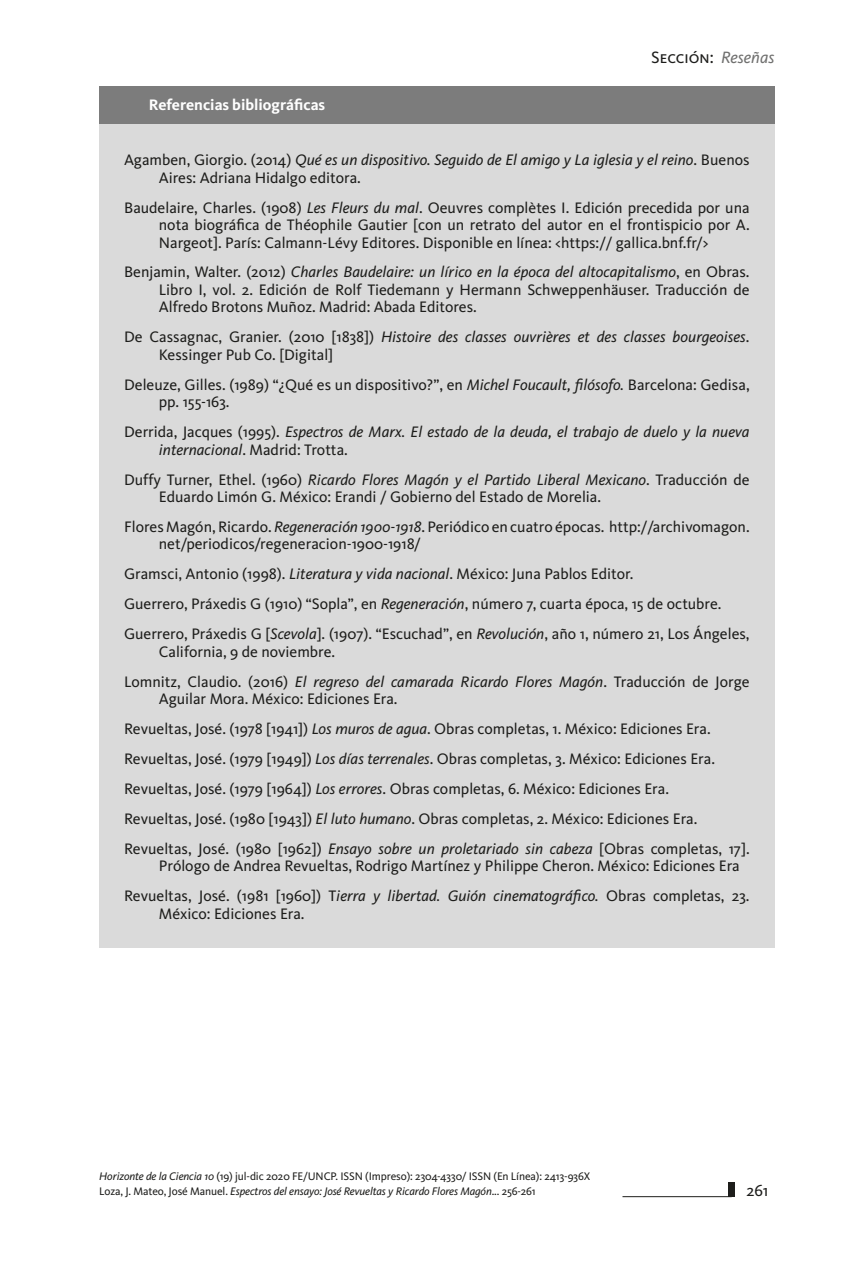
<style>
.page{position:relative;width:844px;height:1265px;background:#fff}
.page>*{position:absolute;margin:0;border:0;box-sizing:border-box;transform-origin:0 0}
.t1{font:16.97px "Kievit Book SC";color:#1d1d1b}
.t2{font:16.62px "Kievit";color:#1d1d1b}
.t3{font:15.75px/17.5px "Kievit";color:#1d1d1b}
.t4{font:italic 15.75px/17.5px "Kievit";color:#1d1d1b}
.t5{font:700 15.75px "Kievit";color:#fff}
.t6{font:11.38px/14.9px "Kievit";letter-spacing:-.01em;color:#1d1d1b}
.s1{font-family:"Kievit";font-style:italic;color:#70706f}
.s2{font-style:italic}
.s3{font-style:normal}
</style>
<div class="page">
<hr style="left:622px;top:1196px;width:109px;height:1px;background:#1d1d1b">
<div style="left:728px;top:1182px;width:6px;height:15px;background:#1d1d1b"></div>
<div style="left:99px;top:123px;width:675px;height:825px;background:#dadada"></div>
<div style="left:99px;top:86px;width:675px;height:37px;background:#7c7c7c"></div>
<p class="t5" style="left:149px;top:96px;width:178px">Referencias bibliográficas</p>
<p class="t1" style="left:651px;top:48px;width:125px">Sección: <span class="s1">Reseñas</span></p>
<p class="t3" style="left:159px;top:151px;width:592px;text-indent:-35px">Agamben, Giorgio. (2014) <span class="s2">Qué es un dispositivo. Seguido de El amigo y La iglesia y el reino</span>. Buenos<br>Aires: Adriana Hidalgo editora.</p>
<p class="t3" style="left:159px;top:199px;width:592px;text-align:justify;text-indent:-35px">Baudelaire, Charles. (1908) <span class="s2">Les Fleurs du mal</span>. Oeuvres complètes I. Edición precedida por una nota biográfica de Théophile Gautier [con un retrato del autor en el frontispicio por A.<br>Nargeot]. París: Calmann-Lévy Editores. Disponible en línea: &lt;https:// gallica.bnf.fr/&gt;</p>
<p class="t3" style="left:159px;top:264px;width:592px;text-align:justify;text-indent:-35px">Benjamin, Walter. (2012) <span class="s2">Charles Baudelaire: un lírico en la época del altocapitalismo</span>, en Obras.<br>Libro I, vol. 2. Edición de Rolf Tiedemann y Hermann Schweppenhäuser. Traducción de Alfredo Brotons Muñoz. Madrid: Abada Editores.</p>
<p class="t3" style="left:159px;top:328px;width:592px;text-indent:-35px">De Cassagnac, Granier. (2010 [1838]) <span class="s2">Histoire des classes ouvrières et des classes bourgeoises</span>.<br>Kessinger Pub Co. [Digital]</p>
<p class="t3" style="left:159px;top:376px;width:592px;text-indent:-35px">Deleuze, Gilles. (1989) “¿Qué es un dispositivo?”, en <span class="s2">Michel Foucault, filósofo.</span> Barcelona: Gedisa, pp. 155-163.</p>
<p class="t4" style="left:159px;top:423px;width:592px;text-indent:-35px"><span class="s3">Derrida, Jacques (1995).</span> Espectros de Marx. El estado de la deuda, el trabajo de duelo y la nueva internacional<span class="s3">. Madrid: Trotta.</span></p>
<p class="t3" style="left:159px;top:471px;width:592px;text-indent:-35px">Duffy Turner, Ethel. (1960) <span class="s2">Ricardo Flores Magón y el Partido Liberal Mexicano</span>. Traducción de<br>Eduardo Limón G. México: Erandi / Gobierno del Estado de Morelia.</p>
<p class="t3" style="left:159px;top:518px;width:592px;text-indent:-35px">Flores Magón, Ricardo. <span class="s2">Regeneración 1900-1918</span>. Periódico en cuatro épocas. http://archivomagon. net/periodicos/regeneracion-1900-1918/</p>
<p class="t3" style="left:124px;top:559px;width:627px;line-height:29.9px">Gramsci, Antonio (1998). <span class="s2">Literatura y vida nacional</span>. México: Juna Pablos Editor.<br>Guerrero, Práxedis G (1910) “Sopla”, en <span class="s2">Regeneración</span>, número 7, cuarta época, 15 de octubre.<br>Guerrero, Práxedis G [<span class="s2">Scevola</span>]. (1907). “Escuchad”, en <span class="s2">Revolución</span>, año 1, número 21, Los Ángeles,</p>
<p class="t3" style="left:124px;top:637px;width:627px;line-height:29.9px;text-indent:35px">California, 9 de noviembre.<br>Lomnitz, Claudio. (2016) <span class="s2">El regreso del camarada Ricardo Flores Magón</span>. Traducción de Jorge</p>
<p class="t3" style="left:124px;top:684px;width:627px;line-height:29.9px;text-indent:35px">Aguilar Mora. México: Ediciones Era.<br>Revueltas, José. (1978 [1941]) <span class="s2">Los muros de agua</span>. Obras completas, 1. México: Ediciones Era.<br>Revueltas, José. (1979 [1949]) <span class="s2">Los días terrenales</span>. Obras completas, 3. México: Ediciones Era.<br>Revueltas, José. (1979 [1964]) <span class="s2">Los errores</span>. Obras completas, 6. México: Ediciones Era.<br>Revueltas, José. (1980 [1943]) <span class="s2">El luto humano</span>. Obras completas, 2. México: Ediciones Era.<br>Revueltas, José. (1980 [1962]) <span class="s2">Ensayo sobre un proletariado sin cabeza</span> [Obras completas, 17].</p>
<p class="t3" style="left:124px;top:851px;width:627px;line-height:29.9px;text-indent:35px">Prólogo de Andrea Revueltas, Rodrigo Martínez y Philippe Cheron. México: Ediciones Era<br>Revueltas, José. (1981 [1960]) T<span class="s2">ierra y libertad. Guión cinematográfico.</span> Obras completas, 23.</p>
<p class="t3" style="left:159px;top:905px;width:147px">México: Ediciones Era.</p>
<p class="t6" style="left:99px;top:1169px;width:492px"><span class="s2">Horizonte de la Ciencia 10</span> (19) jul-dic 2020 FE/UNCP. ISSN (Impreso): 2304-4330/ ISSN (En Línea): 2413-936X<br>Loza, J. Mateo, José Manuel. <span class="s2">Espectros del ensayo: José Revueltas y Ricardo Flores Magón</span>... 256-261</p>
<p class="t2" style="left:746px;top:1181px;width:23px">261</p>
</div>
